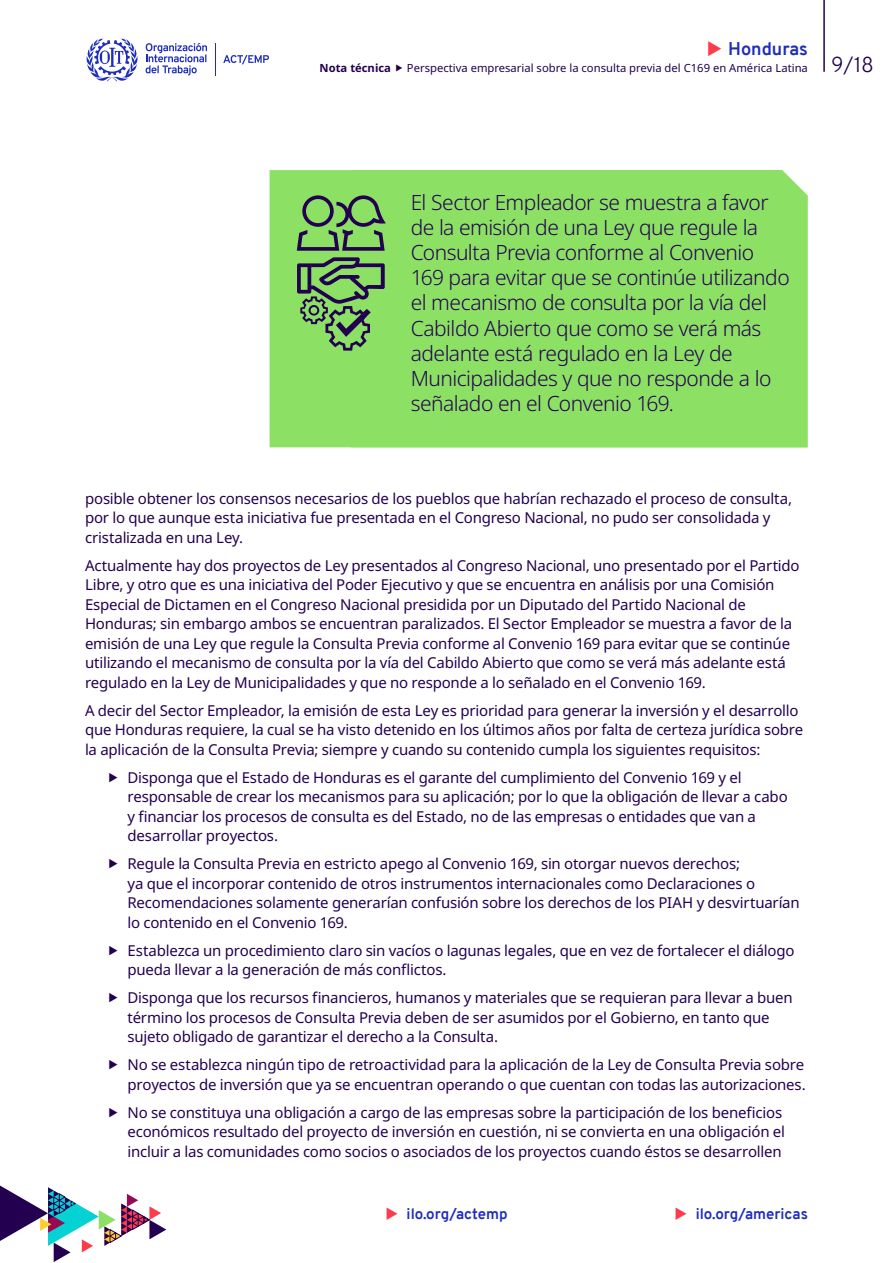
<style>
.page{position:relative;width:893px;height:1263px;background:#fff}
.page>*{position:absolute;margin:0;border:0;box-sizing:border-box;transform-origin:0 0}
.t1{font:300 21px/25.2px "Noto Sans";letter-spacing:-.025em;color:#230050}
.t2{font:700 18px "Overpass";color:#1e2dbe}
.t3{font:15px/19.5px "Noto Sans";letter-spacing:-.015em;color:#230050}
.t4{font:700 15px "Overpass";color:#1e2dbe}
.t5{font:11.25px "Noto Sans";color:#230050}
.t6{font:700 11.25px "Noto Sans";color:#230050}
.s1{font-family:"Overpass";font-weight:300;font-size:21px}
</style>
<div class="page">
<svg style="left:0;top:1185px;width:166px;height:77px"></svg>
<div style="left:270px;top:170px;width:81px;height:277px;background:#8ce164"></div>
<div style="left:351px;top:170px;width:456px;height:277px;background:#8ce164"></div>
<svg style="left:297px;top:195px;width:89px;height:56px;background:#6ea15e"></svg>
<svg style="left:297px;top:257px;width:88px;height:94px;background:#6ea25e"></svg>
<hr style="left:823px;top:0;width:2px;height:72px;background:#230050">
<svg style="left:146px;top:43px;width:61px;height:33px"></svg>
<svg style="left:86px;top:38px;width:52px;height:43px"></svg>
<hr style="left:215px;top:43px;width:1px;height:32px;background:#1e2dbe">
<svg style="left:223px;top:55px;width:46px;height:9px"></svg>
<p class="t2" style="left:728px;top:36px;width:81px">Honduras</p>
<p class="t6" style="left:320px;top:60px;width:73px">Nota técnica</p>
<p class="t5" style="left:407px;top:60px;width:468px">Perspectiva empresarial sobre la consulta previa del C169 en América Latina <span class="s1">9/18</span></p>
<p class="t1" style="left:411px;top:190px;width:380px">El Sector Empleador se muestra a favor de la emisión de una Ley que regule la Consulta Previa conforme al Convenio 169 para evitar que se continúe utilizando el mecanismo de consulta por la vía del Cabildo Abierto que como se verá más adelante está regulado en la Ley de Municipalidades y que no responde a lo señalado en el Convenio 169.</p>
<p class="t3" style="left:85px;top:489px;width:708px">posible obtener los consensos necesarios de los pueblos que habrían rechazado el proceso de consulta, por lo que aunque esta iniciativa fue presentada en el Congreso Nacional, no pudo ser consolidada y cristalizada en una Ley.</p>
<p class="t3" style="left:85px;top:556px;width:716px">Actualmente hay dos proyectos de Ley presentados al Congreso Nacional, uno presentado por el Partido Libre, y otro que es una iniciativa del Poder Ejecutivo y que se encuentra en análisis por una Comisión Especial de Dictamen en el Congreso Nacional presidida por un Diputado del Partido Nacional de Honduras; sin embargo ambos se encuentran paralizados. El Sector Empleador se muestra a favor de la emisión de una Ley que regule la Consulta Previa conforme al Convenio 169 para evitar que se continúe utilizando el mecanismo de consulta por la vía del Cabildo Abierto que como se verá más adelante está regulado en la Ley de Municipalidades y que no responde a lo señalado en el Convenio 169.</p>
<p class="t3" style="left:85px;top:701px;width:720px">A decir del Sector Empleador, la emisión de esta Ley es prioridad para generar la inversión y el desarrollo que Honduras requiere, la cual se ha visto detenido en los últimos años por falta de certeza jurídica sobre la aplicación de la Consulta Previa; siempre y cuando su contenido cumpla los siguientes requisitos:</p>
<p class="t3" style="left:128px;top:768px;width:662px">Disponga que el Estado de Honduras es el garante del cumplimiento del Convenio 169 y el responsable de crear los mecanismos para su aplicación; por lo que la obligación de llevar a cabo y financiar los procesos de consulta es del Estado, no de las empresas o entidades que van a desarrollar proyectos.</p>
<p class="t3" style="left:128px;top:854px;width:674px">Regule la Consulta Previa en estricto apego al Convenio 169, sin otorgar nuevos derechos;<br>ya que el incorporar contenido de otros instrumentos internacionales como Declaraciones o Recomendaciones solamente generarían confusión sobre los derechos de los PIAH y desvirtuarían lo contenido en el Convenio 169.</p>
<p class="t3" style="left:128px;top:941px;width:668px">Establezca un procedimiento claro sin vacíos o lagunas legales, que en vez de fortalecer el diálogo pueda llevar a la generación de más conflictos.</p>
<p class="t3" style="left:128px;top:988px;width:667px">Disponga que los recursos financieros, humanos y materiales que se requieran para llevar a buen término los procesos de Consulta Previa deben de ser asumidos por el Gobierno, en tanto que sujeto obligado de garantizar el derecho a la Consulta.</p>
<p class="t3" style="left:128px;top:1055px;width:680px">No se establezca ningún tipo de retroactividad para la aplicación de la Ley de Consulta Previa sobre proyectos de inversión que ya se encuentran operando o que cuentan con todas las autorizaciones.</p>
<p class="t3" style="left:128px;top:1103px;width:659px">No se constituya una obligación a cargo de las empresas sobre la participación de los beneficios económicos resultado del proyecto de inversión en cuestión, ni se convierta en una obligación el incluir a las comunidades como socios o asociados de los proyectos cuando éstos se desarrollen</p>
<p class="t4" style="left:407px;top:1203px;width:102px">ilo.org/actemp</p>
<p class="t4" style="left:696px;top:1203px;width:114px">ilo.org/americas</p>
</div>
